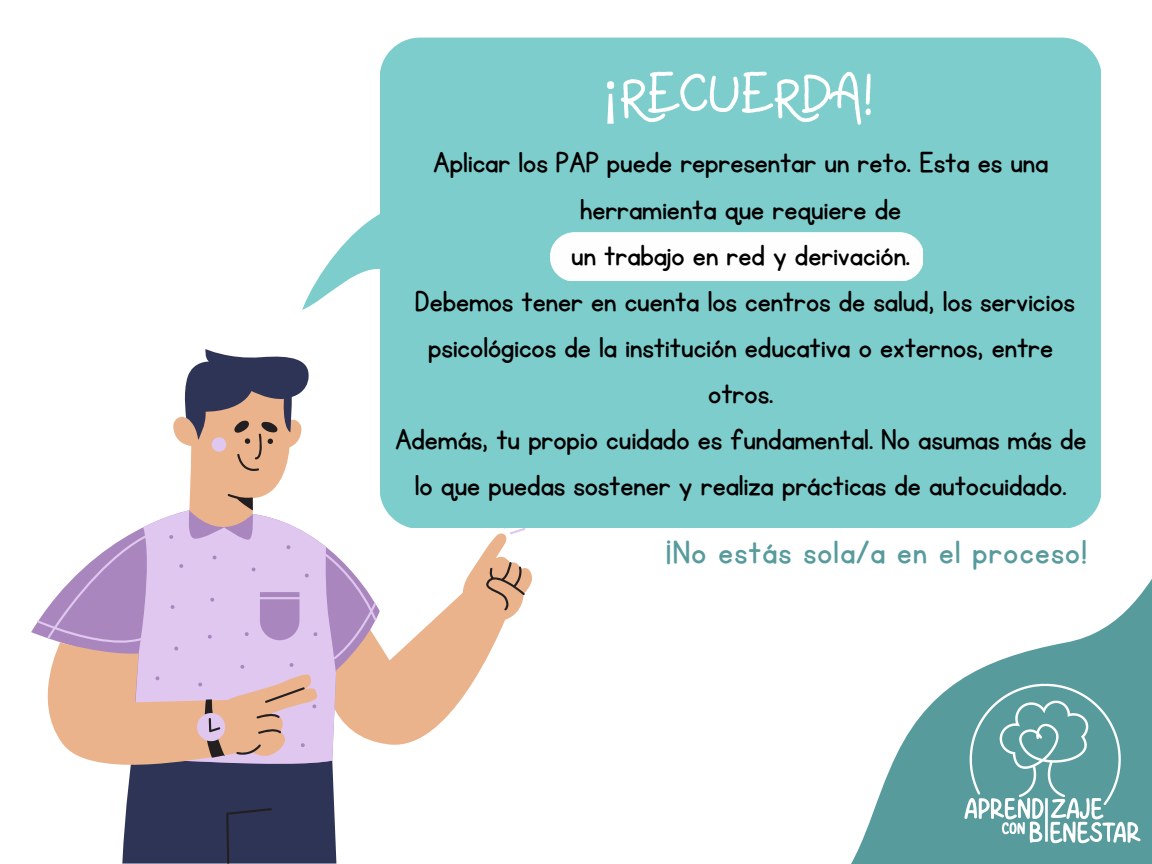
<style>
.page{position:relative;width:1152px;height:864px;background:#fff}
.page>*{position:absolute;margin:0;border:0;box-sizing:border-box;transform-origin:0 0}
.t1{font:58.35px "Raneya";color:#fff}
.t2{font:37.65px "KG Primary Penmanship";letter-spacing:.035em;color:#579b9c}
.t3{font:33.6px/46.2px "KG Primary Penmanship";letter-spacing:-.005em;color:#000;text-align:center}
.s1{font-family:"Noto Sans"}
</style>
<div class="page">
<svg style="left:477px;top:533px;width:55px;height:60px"></svg>
<svg style="left:37px;top:539px;width:306px;height:104px;fill:#a987be"></svg>
<svg style="left:47px;top:643px;width:75px;height:122px;fill:#ebb38b"></svg>
<svg style="left:336px;top:562px;width:189px;height:183px"></svg>
<svg style="left:504px;top:528px;width:21px;height:6px"></svg>
<svg style="left:122px;top:349px;width:214px;height:515px"></svg>
<div style="left:380px;top:38px;width:721px;height:490px;background:#7ecdcd;border-radius:41px"></div>
<svg style="left:851px;top:494px;width:301px;height:370px"></svg>
<img style="left:954px;top:664px;width:198px;height:198px">
<svg style="left:302px;top:214px;width:78px;height:96px"></svg>
<div style="left:550px;top:232px;width:372px;height:49px;background:#fefefe"></div>
<h1 class="t1" style="left:603px;top:61px;width:271px"><span class="s1">¡</span>RECUERDA!</h1>
<p class="t3" style="left:395px;top:141px;width:693px">Aplicar los PAP puede representar un reto. Esta es una herramienta que requiere de<br>un trabajo en red y derivación.<br>Debemos tener en cuenta los centros de salud, los servicios psicológicos de la institución educativa o externos, entre otros.<br>Además, tu propio cuidado es fundamental. No asumas más de lo que puedas sostener y realiza prácticas de autocuidado.</p>
<p class="t2" style="left:666px;top:534px;width:422px">¡No estás sola/a en el proceso!</p>
</div>
